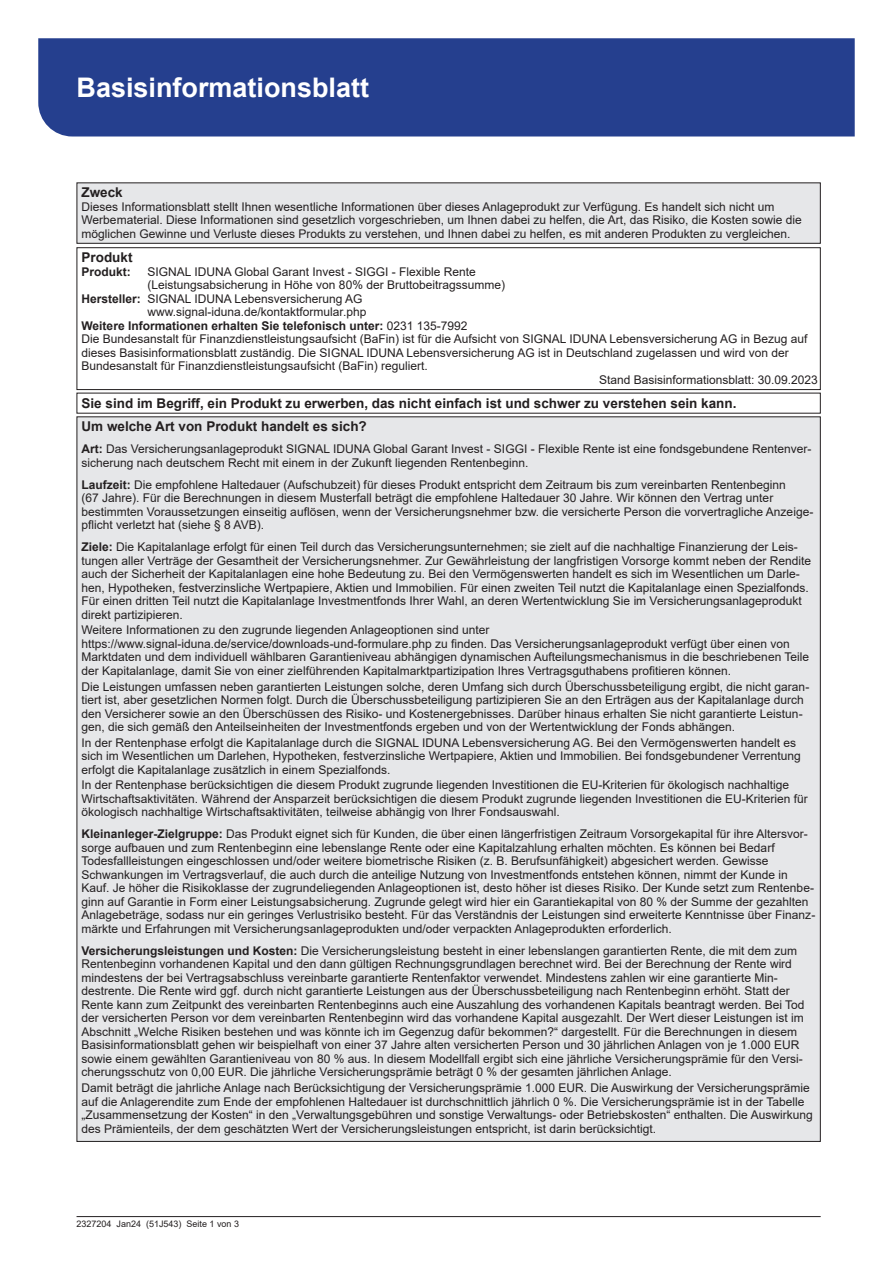
<style>
.page{position:relative;width:893px;height:1263px;background:#fff}
.page>*{position:absolute;margin:0;border:0;box-sizing:border-box;transform-origin:0 0}
.t1{font:700 27px "Arial";color:#fff}
.t2{font:700 13.5px/23.7px "Arial";color:#231f20}
.t3{font:12px/13.5px "Arial";color:#231f20}
.t4{font:700 12px "Arial";color:#231f20}
.t5{font:9px "Arial";color:#231f20}
.s1{font-weight:700}
.s2{font-weight:400}
</style>
<div class="page">
<div style="left:77px;top:183px;width:743px;height:60px;background:#e6e7e9"></div>
<div style="left:77px;top:182px;width:744px;height:62px;border:1px solid #231f20"></div>
<div style="left:77px;top:247px;width:744px;height:143px;border:1px solid #231f20"></div>
<div style="left:77px;top:417px;width:743px;height:724px;background:#e6e7e9"></div>
<div style="left:38px;top:38px;width:817px;height:98px;background:#253f8e"></div>
<hr style="left:77px;top:1216px;width:744px;height:1px;background:#231f20">
<h1 class="t1" style="left:77px;top:69px;width:294px">Basisinformationsblatt</h1>
<p class="t2" style="left:82px;top:181px;width:43px">Zweck</p>
<p class="t3" style="left:82px;top:200px;width:722px">Dieses Informationsblatt stellt Ihnen wesentliche Informationen über dieses Anlageprodukt zur Verfügung. Es handelt sich nicht um<br>Werbematerial. Diese Informationen sind gesetzlich vorgeschrieben, um Ihnen dabei zu helfen, die Art, das Risiko, die Kosten sowie die möglichen Gewinne und Verluste dieses Produkts zu verstehen, und Ihnen dabei zu helfen, es mit anderen Produkten zu vergleichen.</p>
<p class="t2" style="left:82px;top:246px;width:53px">Produkt</p>
<p class="t4" style="left:82px;top:263px;width:51px">Produkt:</p>
<p class="t3" style="left:148px;top:265px;width:330px">SIGNAL IDUNA Global Garant Invest - SIGGI - Flexible Rente</p>
<p class="t3" style="left:148px;top:278px;width:359px">(Leistungsabsicherung in Höhe von 80% der Bruttobeitragssumme)</p>
<p class="t3" style="left:82px;top:292px;width:282px"><span class="s1">Hersteller:</span> SIGNAL IDUNA Lebensversicherung AG</p>
<p class="t3" style="left:148px;top:305px;width:220px">www.signal-iduna.de/kontaktformular.php</p>
<p class="t4" style="left:82px;top:317px;width:387px">Weitere Informationen erhalten Sie telefonisch unter: <span class="s2">0231 135-7992</span></p>
<p class="t3" style="left:82px;top:332px;width:727px">Die Bundesanstalt für Finanzdienstleistungsaufsicht (BaFin) ist für die Aufsicht von SIGNAL IDUNA Lebensversicherung AG in Bezug auf</p>
<p class="t3" style="left:82px;top:346px;width:709px">dieses Basisinformationsblatt zuständig. Die SIGNAL IDUNA Lebensversicherung AG ist in Deutschland zugelassen und wird von der</p>
<p class="t3" style="left:82px;top:359px;width:348px">Bundesanstalt für Finanzdienstleistungsaufsicht (BaFin) reguliert.</p>
<p class="t3" style="left:599px;top:373px;width:220px">Stand Basisinformationsblatt: 30.09.2023</p>
<p class="t2" style="left:82px;top:391px;width:656px">Sie sind im Begriff, ein Produkt zu erwerben, das nicht einfach ist und schwer zu verstehen sein kann.<br>Um welche Art von Produkt handelt es sich?</p>
<p class="t3" style="left:82px;top:442px;width:731px"><span class="s1">Art:</span> Das Versicherungsanlageprodukt SIGNAL IDUNA Global Garant Invest - SIGGI - Flexible Rente ist eine fondsgebundene Rentenver&shy;sicherung nach deutschem Recht mit einem in der Zukunft liegenden Rentenbeginn.</p>
<p class="t3" style="left:82px;top:478px;width:733px"><span class="s1">Laufzeit:</span> Die empfohlene Haltedauer (Aufschubzeit) für dieses Produkt entspricht dem Zeitraum bis zum vereinbarten Rentenbeginn<br>(67 Jahre). Für die Berechnungen in diesem Musterfall beträgt die empfohlene Haltedauer 30 Jahre. Wir können den Vertrag unter bestimmten Voraussetzungen einseitig auflösen, wenn der Versicherungsnehmer bzw. die versicherte Person die vorvertragliche Anzeige&shy;pflicht verletzt hat (siehe § 8 AVB).</p>
<p class="t3" style="left:82px;top:540px;width:731px"><span class="s1">Ziele:</span> Die Kapitalanlage erfolgt für einen Teil durch das Versicherungsunternehmen; sie zielt auf die nachhaltige Finanzierung der Leis&shy;tungen aller Verträge der Gesamtheit der Versicherungsnehmer. Zur Gewährleistung der langfristigen Vorsorge kommt neben der Rendite auch der Sicherheit der Kapitalanlagen eine hohe Bedeutung zu. Bei den Vermögenswerten handelt es sich im Wesentlichen um Darle&shy;hen, Hypotheken, festverzinsliche Wertpapiere, Aktien und Immobilien. Für einen zweiten Teil nutzt die Kapitalanlage einen Spezialfonds.<br>Für einen dritten Teil nutzt die Kapitalanlage Investmentfonds Ihrer Wahl, an deren Wertentwicklung Sie im Versicherungsanlageprodukt direkt partizipieren.</p>
<p class="t3" style="left:82px;top:623px;width:729px">Weitere Informationen zu den zugrunde liegenden Anlageoptionen sind unter https://www.signal-iduna.de/service/downloads-und-formulare.php zu finden. Das Versicherungsanlageprodukt verfügt über einen von Marktdaten und dem individuell wählbaren Garantieniveau abhängigen dynamischen Aufteilungsmechanismus in die beschriebenen Teile der Kapitalanlage, damit Sie von einer zielführenden Kapitalmarktpartizipation Ihres Vertragsguthabens profitieren können.</p>
<p class="t3" style="left:82px;top:679px;width:729px">Die Leistungen umfassen neben garantierten Leistungen solche, deren Umfang sich durch Überschussbeteiligung ergibt, die nicht garan&shy;tiert ist, aber gesetzlichen Normen folgt. Durch die Überschussbeteiligung partizipieren Sie an den Erträgen aus der Kapitalanlage durch den Versicherer sowie an den Überschüssen des Risiko- und Kostenergebnisses. Darüber hinaus erhalten Sie nicht garantierte Leistun&shy;gen, die sich gemäß den Anteilseinheiten der Investmentfonds ergeben und von der Wertentwicklung der Fonds abhängen.</p>
<p class="t3" style="left:82px;top:736px;width:721px">In der Rentenphase erfolgt die Kapitalanlage durch die SIGNAL IDUNA Lebensversicherung AG. Bei den Vermögenswerten handelt es sich im Wesentlichen um Darlehen, Hypotheken, festverzinsliche Wertpapiere, Aktien und Immobilien. Bei fondsgebundener Verrentung erfolgt die Kapitalanlage zusätzlich in einem Spezialfonds.</p>
<p class="t3" style="left:82px;top:778px;width:728px">In der Rentenphase berücksichtigen die diesem Produkt zugrunde liegenden Investitionen die EU-Kriterien für ökologisch nachhaltige<br>Wirtschaftsaktivitäten. Während der Ansparzeit berücksichtigen die diesem Produkt zugrunde liegenden Investitionen die EU-Kriterien für ökologisch nachhaltige Wirtschaftsaktivitäten, teilweise abhängig von Ihrer Fondsauswahl.</p>
<p class="t3" style="left:82px;top:827px;width:735px"><span class="s1">Kleinanleger-Zielgruppe:</span> Das Produkt eignet sich für Kunden, die über einen längerfristigen Zeitraum Vorsorgekapital für ihre Altersvor&shy;sorge aufbauen und zum Rentenbeginn eine lebenslange Rente oder eine Kapitalzahlung erhalten möchten. Es können bei Bedarf Todesfallleistungen eingeschlossen und/oder weitere biometrische Risiken (z. B. Berufsunfähigkeit) abgesichert werden. Gewisse Schwankungen im Vertragsverlauf, die auch durch die anteilige Nutzung von Investmentfonds entstehen können, nimmt der Kunde in Kauf. Je höher die Risikoklasse der zugrundeliegenden Anlageoptionen ist, desto höher ist dieses Risiko. Der Kunde setzt zum Rentenbe&shy;ginn auf Garantie in Form einer Leistungsabsicherung. Zugrunde gelegt wird hier ein Garantiekapital von 80 % der Summe der gezahlten Anlagebeträge, sodass nur ein geringes Verlustrisiko besteht. Für das Verständnis der Leistungen sind erweiterte Kenntnisse über Finanz&shy;märkte und Erfahrungen mit Versicherungsanlageprodukten und/oder verpackten Anlageprodukten erforderlich.</p>
<p class="t3" style="left:82px;top:944px;width:724px"><span class="s1">Versicherungsleistungen und Kosten:</span> Die Versicherungsleistung besteht in einer lebenslangen garantierten Rente, die mit dem zum Rentenbeginn vorhandenen Kapital und den dann gültigen Rechnungsgrundlagen berechnet wird. Bei der Berechnung der Rente wird mindestens der bei Vertragsabschluss vereinbarte garantierte Rentenfaktor verwendet. Mindestens zahlen wir eine garantierte Min&shy;destrente. Die Rente wird ggf. durch nicht garantierte Leistungen aus der Überschussbeteiligung nach Rentenbeginn erhöht. Statt der Rente kann zum Zeitpunkt des vereinbarten Rentenbeginns auch eine Auszahlung des vorhandenen Kapitals beantragt werden. Bei Tod der versicherten Person vor dem vereinbarten Rentenbeginn wird das vorhandene Kapital ausgezahlt. Der Wert dieser Leistungen ist im Abschnitt „Welche Risiken bestehen und was könnte ich im Gegenzug dafür bekommen?“ dargestellt. Für die Berechnungen in diesem Basisinformationsblatt gehen wir beispielhaft von einer 37 Jahre alten versicherten Person und 30 jährlichen Anlagen von je 1.000 EUR sowie einem gewählten Garantieniveau von 80 % aus. In diesem Modellfall ergibt sich eine jährliche Versicherungsprämie für den Versi&shy;cherungsschutz von 0,00 EUR. Die jährliche Versicherungsprämie beträgt 0 % der gesamten jährlichen Anlage.</p>
<p class="t3" style="left:82px;top:1081px;width:733px">Damit beträgt die jahrliche Anlage nach Berücksichtigung der Versicherungsprämie 1.000 EUR. Die Auswirkung der Versicherungsprämie auf die Anlagerendite zum Ende der empfohlenen Haltedauer ist durchschnittlich jährlich 0 %. Die Versicherungsprämie ist in der Tabelle „Zusammensetzung der Kosten“ in den „Verwaltungsgebühren und sonstige Verwaltungs- oder Betriebskosten“ enthalten. Die Auswirkung des Prämienteils, der dem geschätzten Wert der Versicherungsleistungen entspricht, ist darin berücksichtigt.</p>
<p class="t5" style="left:77px;top:1218px;width:164px">2327204 Jan24 (51J543) Seite 1 von 3</p>
</div>
